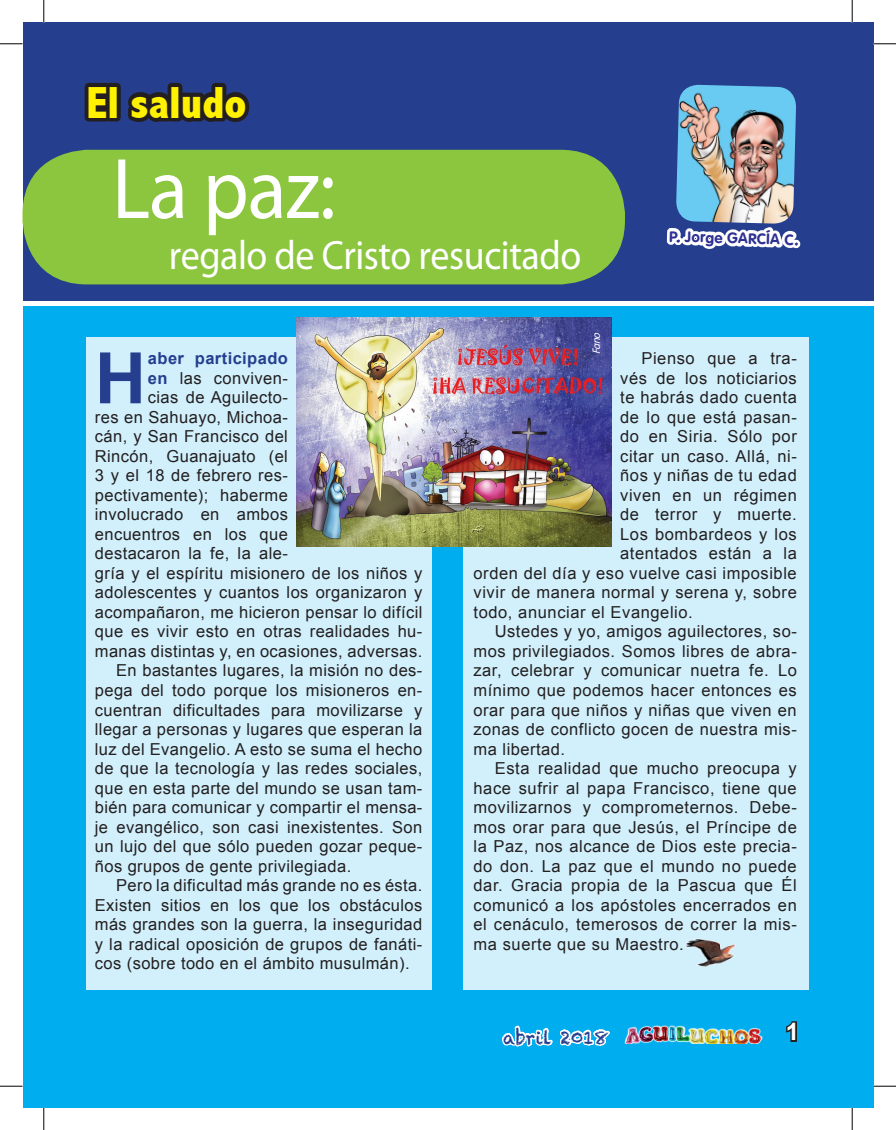
<style>
.page{position:relative;width:896px;height:1130px;background:#fff}
.page>*{position:absolute;margin:0;border:0;box-sizing:border-box;transform-origin:0 0}
.t1{font:86.7px "Alpha Echo";color:#fff;scale:.93 1}
.t2{font:700 70.95px "Arial";color:#253f8e}
.Nombres_de_Secciones{font:800 condensed 45px "Abadi";color:#fff101}
.t3{font:41.1px "Alpha Echo";letter-spacing:-.01em;color:#fff;scale:.93 1}
.t4{font:700 24px "Arial";color:#fff}
.t5{font:18px "Chalkduster";color:#253f8e}
.t6{font:16.5px/19.5px "Arial";letter-spacing:.025em;color:#231f20;text-align:justify}
.t7{font:700 16.5px "Arial";letter-spacing:.025em;color:#253f8e}
.t8{font:700 15px "VAG Rounded";color:#2e3092}
.créditos_CAM{font:italic 300 10.5px "VAG Rounded";color:#fff}
.s1{font-weight:700;color:#253f8e}
</style>
<div class="page">
<div style="left:22px;top:23px;width:851px;height:278px;background:#253f8e"></div>
<div style="left:22px;top:306px;width:851px;height:31px;background:#00aeef"></div>
<div style="left:22px;top:337px;width:851px;height:770px;background:#00aeef"></div>
<svg style="left:786px;top:1021px;width:11px;height:21px"></svg>
<svg style="left:84px;top:82px;width:30px;height:40px"></svg>
<div style="left:106px;top:83px;width:15px;height:38px;border:8px solid #231f20"></div>
<svg style="left:128px;top:82px;width:122px;height:40px"></svg>
<div style="left:86px;top:337px;width:346px;height:652px;background:#d1f0fc"></div>
<div style="left:462px;top:337px;width:346px;height:652px;background:#d1f0fc"></div>
<svg style="left:663px;top:22px;width:136px;height:227px"></svg>
<div style="left:791px;top:240px;width:9px;height:8px;border:6px solid #fff;border-radius:50%"></div>
<img style="left:675px;top:85px;width:121px;height:139px">
<img style="left:685px;top:938px;width:51px;height:29px">
<div style="left:22px;top:150px;width:603px;height:134px;background:#8bc63e;border-radius:65px"></div>
<svg style="left:502px;top:1025px;width:108px;height:22px"></svg>
<img style="left:296px;top:317px;width:315px;height:229px">
<svg style="left:0;top:44px;width:22px;height:1px"></svg>
<svg style="left:873px;top:44px;width:22px;height:1px"></svg>
<svg style="left:0;top:1085px;width:22px;height:1px"></svg>
<svg style="left:873px;top:1085px;width:22px;height:1px"></svg>
<svg style="left:44px;top:0;width:1px;height:23px"></svg>
<svg style="left:44px;top:1107px;width:1px;height:22px"></svg>
<svg style="left:851px;top:0;width:1px;height:23px"></svg>
<svg style="left:851px;top:1107px;width:1px;height:22px"></svg>
<p class="Nombres_de_Secciones" style="left:86px;top:76px;width:162px">El saludo</p>
<p class="t1" style="left:112px;top:135px;width:242px">La paz:</p>
<p class="t3" style="left:169px;top:230px;width:445px">regalo de Cristo resucitado</p>
<p class="t8" style="left:669px;top:227px;width:130px;rotate:2deg">P. Jorge GARCÍA C.</p>
<p class="t2" style="left:95px;top:331px;width:53px">H</p>
<p class="t7" style="left:148px;top:347px;width:141px">aber participado</p>
<p class="t6" style="left:148px;top:368px;width:141px"><span class="s1">en</span> las conviven-</p>
<p class="t6" style="left:148px;top:388px;width:141px">cias de Aguilecto-</p>
<p class="t6" style="left:95px;top:407px;width:194px">res en Sahuayo, Michoa-</p>
<p class="t6" style="left:95px;top:427px;width:194px">cán, y San Francisco del</p>
<p class="t6" style="left:95px;top:446px;width:194px">Rincón, Guanajuato (el</p>
<p class="t6" style="left:95px;top:466px;width:194px">3 y el 18 de febrero res-</p>
<p class="t6" style="left:95px;top:485px;width:194px">pectivamente); haberme</p>
<p class="t6" style="left:95px;top:505px;width:194px">involucrado en ambos</p>
<p class="t6" style="left:95px;top:524px;width:194px">encuentros en los que</p>
<p class="t6" style="left:95px;top:544px;width:194px">destacaron la fe, la ale-</p>
<p class="t6" style="left:95px;top:563px;width:329px">gría y el espíritu misionero de los niños y</p>
<p class="t6" style="left:95px;top:583px;width:329px">adolescentes y cuantos los organizaron y</p>
<p class="t6" style="left:95px;top:602px;width:329px">acompañaron, me hicieron pensar lo difícil</p>
<p class="t6" style="left:95px;top:622px;width:329px">que es vivir esto en otras realidades hu-</p>
<p class="t6" style="left:95px;top:641px;width:329px">manas distintas y, en ocasiones, adversas.</p>
<p class="t6" style="left:95px;top:661px;width:329px;text-indent:21px">En bastantes lugares, la misión no des&shy;pega del todo porque los misioneros en&shy;cuentran dificultades para movilizarse y llegar a personas y lugares que esperan la luz del Evangelio. A esto se suma el hecho de que la tecnología y las redes sociales, que en esta parte del mundo se usan tam&shy;bién para comunicar y compartir el mensa&shy;je evangélico, son casi inexistentes. Son un lujo del que sólo pueden gozar peque&shy;ños grupos de gente privilegiada.</p>
<p class="t6" style="left:95px;top:875px;width:329px;text-indent:21px">Pero la dificultad más grande no es ésta.<br>Existen sitios en los que los obstáculos más grandes son la guerra, la inseguridad y la radical oposición de grupos de fanáti&shy;cos (sobre todo en el ámbito musulmán).</p>
<p class="créditos_CAM" style="left:590px;top:354px;width:26px;rotate:-90deg">Fano</p>
<p class="t6" style="left:641px;top:349px;width:157px">Pienso que a tra-</p>
<p class="t6" style="left:620px;top:368px;width:178px">vés de los noticiarios</p>
<p class="t6" style="left:620px;top:388px;width:178px">te habrás dado cuenta</p>
<p class="t6" style="left:620px;top:407px;width:178px">de lo que está pasan-</p>
<p class="t6" style="left:620px;top:427px;width:178px">do en Siria. Sólo por</p>
<p class="t6" style="left:620px;top:446px;width:178px">citar un caso. Allá, ni-</p>
<p class="t6" style="left:620px;top:466px;width:178px">ños y niñas de tu edad</p>
<p class="t6" style="left:620px;top:485px;width:178px">viven en un régimen</p>
<p class="t6" style="left:620px;top:505px;width:178px">de terror y muerte.</p>
<p class="t6" style="left:620px;top:524px;width:178px">Los bombardeos y los</p>
<p class="t6" style="left:620px;top:544px;width:178px">atentados están a la</p>
<p class="t6" style="left:473px;top:563px;width:325px">orden del día y eso vuelve casi imposible</p>
<p class="t6" style="left:473px;top:583px;width:325px">vivir de manera normal y serena y, sobre</p>
<p class="t6" style="left:473px;top:602px;width:221px">todo, anunciar el Evangelio.</p>
<p class="t6" style="left:473px;top:622px;width:325px;text-indent:21px">Ustedes y yo, amigos aguilectores, so&shy;mos privilegiados. Somos libres de abra&shy;zar, celebrar y comunicar nuetra fe. Lo mínimo que podemos hacer entonces es orar para que niños y niñas que viven en zonas de conflicto gocen de nuestra mis&shy;ma libertad.</p>
<p class="t6" style="left:473px;top:758px;width:325px;text-indent:21px">Esta realidad que mucho preocupa y hace sufrir al papa Francisco, tiene que movilizarnos y comprometernos. Debe&shy;mos orar para que Jesús, el Príncipe de la Paz, nos alcance de Dios este precia&shy;do don. La paz que el mundo no puede dar. Gracia propia de la Pascua que Él comunicó a los apóstoles encerrados en el cenáculo, temerosos de correr la mis&shy;ma suerte que su Maestro.</p>
<p class="t5" style="left:503px;top:1026px;width:107px">abril 2018</p>
<p class="t4" style="left:785px;top:1015px;width:15px">1</p>
</div>
